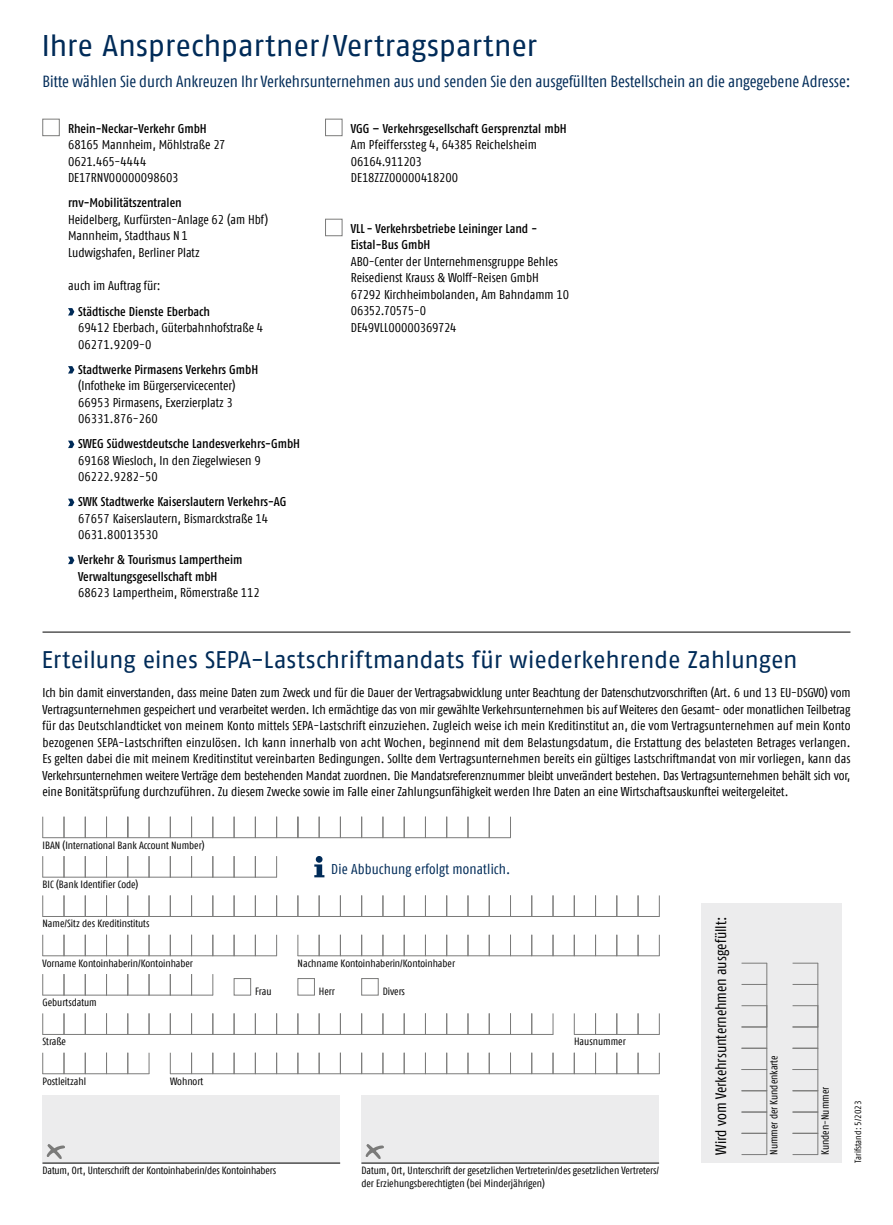
<style>
.page{position:relative;width:893px;height:1225px;background:#fff}
.page>*{position:absolute;margin:0;border:0;box-sizing:border-box;transform-origin:0 0}
.t1{font:30px "Fago No Tf";letter-spacing:-.015em;color:#002b58}
.t2{font:24px "Fago No Tf";letter-spacing:-.015em;color:#002b58}
.copy{font:condensed 16.2px "Fago Offc";color:#002b58}
.Ausfüllfelder{font:condensed 15px "Fago Offc";letter-spacing:-.005em;color:#000}
.copy-2{font:condensed 14.25px "Fago Offc";letter-spacing:.01em;color:#002b58}
.copy-3{font:condensed 12.75px/16.5px "Fago Offc";color:#000}
.copy-4{font:500 condensed 12.75px/16.5px "Fago OT";color:#000}
.copy-5{font:condensed 12.75px "Fago Offc";letter-spacing:-.035em;color:#000}
.Ausfüllfelder-2{font:condensed 10.5px/12.8px "Fago Offc";color:#000}
.copy-6{font:condensed 10.5px "Fago Offc";letter-spacing:-.005em;color:#000}
.Ausfüllfelder-3{font:condensed 9px "Fago Offc";letter-spacing:.01em;color:#000}
.s1{font-family:"Fago OT";font-weight:500}
</style>
<div class="page">
<div style="left:43px;top:1095px;width:297px;height:68px;background:#ececed"></div>
<hr style="left:43px;top:1162px;width:297px;height:1px;background:#000">
<svg style="left:47px;top:1144px;width:18px;height:15px"></svg>
<div style="left:361px;top:1095px;width:298px;height:68px;background:#ececed"></div>
<hr style="left:361px;top:1162px;width:298px;height:1px;background:#000">
<svg style="left:366px;top:1144px;width:18px;height:15px"></svg>
<svg style="left:42px;top:816px;width:469px;height:22px"></svg>
<svg style="left:42px;top:895px;width:618px;height:22px"></svg>
<svg style="left:42px;top:934px;width:235px;height:22px"></svg>
<svg style="left:298px;top:934px;width:362px;height:22px"></svg>
<svg style="left:42px;top:1052px;width:108px;height:22px"></svg>
<svg style="left:170px;top:1052px;width:490px;height:22px"></svg>
<svg style="left:42px;top:1013px;width:512px;height:22px"></svg>
<svg style="left:574px;top:1013px;width:86px;height:22px"></svg>
<div style="left:702px;top:904px;width:140px;height:258px;background:#ececed"></div>
<svg style="left:741px;top:963px;width:27px;height:192px"></svg>
<svg style="left:792px;top:963px;width:27px;height:192px"></svg>
<svg style="left:42px;top:974px;width:172px;height:22px"></svg>
<div style="left:234px;top:978px;width:17px;height:17px;border:1px solid #7b7b7a"></div>
<div style="left:298px;top:978px;width:17px;height:17px;border:1px solid #7b7b7a"></div>
<div style="left:361px;top:978px;width:17px;height:17px;border:1px solid #7b7b7a"></div>
<div style="left:43px;top:119px;width:17px;height:17px;border:1px solid #7b7b7a"></div>
<svg style="left:68px;top:308px;width:6px;height:7px"></svg>
<svg style="left:68px;top:366px;width:6px;height:7px"></svg>
<svg style="left:68px;top:440px;width:6px;height:8px"></svg>
<svg style="left:68px;top:498px;width:6px;height:8px"></svg>
<svg style="left:68px;top:556px;width:6px;height:8px"></svg>
<div style="left:325px;top:119px;width:17px;height:17px;border:1px solid #7b7b7a"></div>
<div style="left:325px;top:219px;width:17px;height:17px;border:1px solid #7b7b7a"></div>
<svg style="left:42px;top:856px;width:235px;height:22px"></svg>
<svg style="left:314px;top:856px;width:10px;height:21px"></svg>
<hr style="left:43px;top:631px;width:807px;height:1px;background:#000">
<h1 class="t1" style="left:41px;top:28px;width:497px">Ihre Ansprechpartner/Vertragspartner</h1>
<p class="copy" style="left:43px;top:72px;width:809px">Bitte wählen Sie durch Ankreuzen Ihr Verkehrsunternehmen aus und senden Sie den ausgefüllten Bestellschein an die angegebene Adresse:</p>
<p class="copy-4" style="left:68px;top:120px;width:140px">Rhein-Neckar-Verkehr GmbH</p>
<p class="copy-3" style="left:68px;top:137px;width:159px">68165 Mannheim, Möhlstraße 27</p>
<p class="copy-3" style="left:68px;top:153px;width:80px">0621.465-4444</p>
<p class="copy-3" style="left:68px;top:170px;width:112px">DE17RNV00000098603</p>
<p class="copy-4" style="left:68px;top:195px;width:115px">rnv-Mobilitätszentralen</p>
<p class="copy-3" style="left:68px;top:211px;width:202px">Heidelberg, Kurfürsten-Anlage 62 (am Hbf)</p>
<p class="copy-3" style="left:68px;top:228px;width:121px">Mannheim, Stadthaus N1</p>
<p class="copy-3" style="left:68px;top:244px;width:133px">Ludwigshafen, Berliner Platz</p>
<p class="copy-3" style="left:68px;top:278px;width:94px">auch im Auftrag für:</p>
<p class="copy-4" style="left:78px;top:303px;width:134px">Städtische Dienste Eberbach</p>
<p class="copy-3" style="left:78px;top:319px;width:187px">69412 Eberbach, Güterbahnhofstraße 4</p>
<p class="copy-3" style="left:78px;top:336px;width:75px">06271.9209-0</p>
<p class="copy-3" style="left:78px;top:361px;width:182px"><span class="s1">Stadtwerke Pirmasens Verkehrs GmbH </span>(Infotheke im Bürgerservicecenter)</p>
<p class="copy-3" style="left:78px;top:394px;width:156px">66953 Pirmasens, Exerzierplatz 3</p>
<p class="copy-3" style="left:78px;top:410px;width:81px">06331.876-260</p>
<p class="copy-4" style="left:78px;top:435px;width:224px">SWEG Südwestdeutsche Landesverkehrs-GmbH</p>
<p class="copy-3" style="left:78px;top:452px;width:184px">69168 Wiesloch, In den Ziegelwiesen 9</p>
<p class="copy-3" style="left:78px;top:468px;width:81px">06222.9282-50</p>
<p class="copy-4" style="left:78px;top:493px;width:210px">SWK Stadtwerke Kaiserslautern Verkehrs‑AG</p>
<p class="copy-3" style="left:78px;top:510px;width:192px">67657 Kaiserslautern, Bismarckstraße 14</p>
<p class="copy-3" style="left:78px;top:526px;width:82px">0631.80013530</p>
<p class="copy-4" style="left:78px;top:551px;width:166px">Verkehr &amp; Tourismus Lampertheim<br>Verwaltungsgesellschaft mbH</p>
<p class="copy-3" style="left:78px;top:584px;width:183px">68623 Lampertheim, Römerstraße 112</p>
<p class="copy-4" style="left:351px;top:120px;width:217px">VGG – Verkehrsgesellschaft Gersprenztal mbH</p>
<p class="copy-3" style="left:351px;top:137px;width:187px">Am Pfeifferssteg 4, 64385 Reichelsheim</p>
<p class="copy-3" style="left:351px;top:153px;width:73px">06164.911203</p>
<p class="copy-3" style="left:351px;top:170px;width:109px">DE18ZZZ00000418200</p>
<p class="copy-4" style="left:351px;top:220px;width:188px">VLL - Verkehrsbetriebe Leininger Land -<br>Eistal-Bus GmbH</p>
<p class="copy-3" style="left:351px;top:253px;width:209px">ABO-Center der Unternehmensgruppe Behles</p>
<p class="copy-3" style="left:351px;top:270px;width:190px">Reisedienst Krauss &amp; Wolff-Reisen GmbH</p>
<p class="copy-3" style="left:351px;top:286px;width:220px">67292 Kirchheimbolanden, Am Bahndamm 10</p>
<p class="copy-5" style="left:351px;top:304px;width:77px">06352.70575-0</p>
<p class="copy-3" style="left:351px;top:319px;width:107px">DE49VLL00000369724</p>
<h2 class="t2" style="left:41px;top:646px;width:758px">Erteilung eines SEPA-Lastschriftmandats für wiederkehrende Zahlungen</h2>
<p class="copy-3" style="left:43px;top:684px;width:809px;text-align:justify">Ich bin damit einverstanden, dass meine Daten zum Zweck und für die Dauer der Vertragsabwicklung unter Beachtung der Datenschutzvorschriften (Art. 6 und 13 EU-DSGVO) vom Vertragsunternehmen gespeichert und verarbeitet werden. Ich ermächtige das von mir gewählte Verkehrsunternehmen bis auf Weiteres den Gesamt- oder monatlichen Teilbetrag für das Deutschlandticket von meinem Konto mittels SEPA-Lastschrift einzuziehen. Zugleich weise ich mein Kreditinstitut an, die vom Vertragsunternehmen auf mein Konto bezogenen SEPA-Lastschriften einzulösen. Ich kann innerhalb von acht Wochen, beginnend mit dem Belastungsdatum, die Erstattung des belasteten Betrages verlangen.<br>Es gelten dabei die mit meinem Kreditinstitut vereinbarten Bedingungen. Sollte dem Vertragsunternehmen bereits ein gültiges Lastschriftmandat von mir vorliegen, kann das Verkehrsunternehmen weitere Verträge dem bestehenden Mandat zuordnen. Die Mandatsreferenznummer bleibt unverändert bestehen. Das Vertragsunternehmen behält sich vor, eine Bonitätsprüfung durchzuführen. Zu diesem Zwecke sowie im Falle einer Zahlungsunfähigkeit werden Ihre Daten an eine Wirtschaftsauskunftei weitergeleitet.</p>
<p class="Ausfüllfelder-2" style="left:43px;top:838px;width:163px">IBAN (International Bank Account Number)</p>
<p class="Ausfüllfelder-2" style="left:43px;top:878px;width:97px">BIC (Bank Identifier Code)</p>
<p class="copy-2" style="left:331px;top:860px;width:180px">Die Abbuchung erfolgt monatlich.</p>
<p class="Ausfüllfelder-2" style="left:43px;top:917px;width:109px">Name/Sitz des Kreditinstituts</p>
<p class="Ausfüllfelder-2" style="left:43px;top:956px;width:152px">Vorname Kontoinhaberin/Kontoinhaber</p>
<p class="Ausfüllfelder-2" style="left:298px;top:956px;width:159px">Nachname Kontoinhaberin/Kontoinhaber</p>
<p class="Ausfüllfelder-2" style="left:43px;top:996px;width:56px">Geburtsdatum</p>
<p class="copy-6" style="left:255px;top:985px;width:18px">Frau</p>
<p class="copy-6" style="left:319px;top:985px;width:17px">Herr</p>
<p class="copy-6" style="left:383px;top:985px;width:24px">Divers</p>
<p class="Ausfüllfelder-2" style="left:43px;top:1035px;width:25px">Straße</p>
<p class="Ausfüllfelder-2" style="left:574px;top:1035px;width:53px">Hausnummer</p>
<p class="Ausfüllfelder-2" style="left:43px;top:1074px;width:45px">Postleitzahl</p>
<p class="Ausfüllfelder-2" style="left:170px;top:1074px;width:35px">Wohnort</p>
<p class="Ausfüllfelder-2" style="left:43px;top:1164px;width:235px">Datum, Ort, Unterschrift der Kontoinhaberin/des Kontoinhabers</p>
<p class="Ausfüllfelder-2" style="left:361px;top:1164px;width:299px">Datum, Ort, Unterschrift der gesetzlichen Vertreterin/des gesetzlichen Vertreters/ der Erziehungsberechtigten (bei Minderjährigen)</p>
<p class="Ausfüllfelder" style="left:713px;top:1154px;width:239px;rotate:-90deg">Wird vom Verkehrsunternehmen ausgefüllt:</p>
<p class="Ausfüllfelder-2" style="left:768px;top:1154px;width:101px;rotate:-90deg">Nummer der Kundenkarte</p>
<p class="Ausfüllfelder-2" style="left:819px;top:1154px;width:69px;rotate:-90deg">Kunden-Nummer</p>
<p class="Ausfüllfelder-3" style="left:853px;top:1162px;width:64px;rotate:-90deg">Tarifstand: 5/2023</p>
</div>
